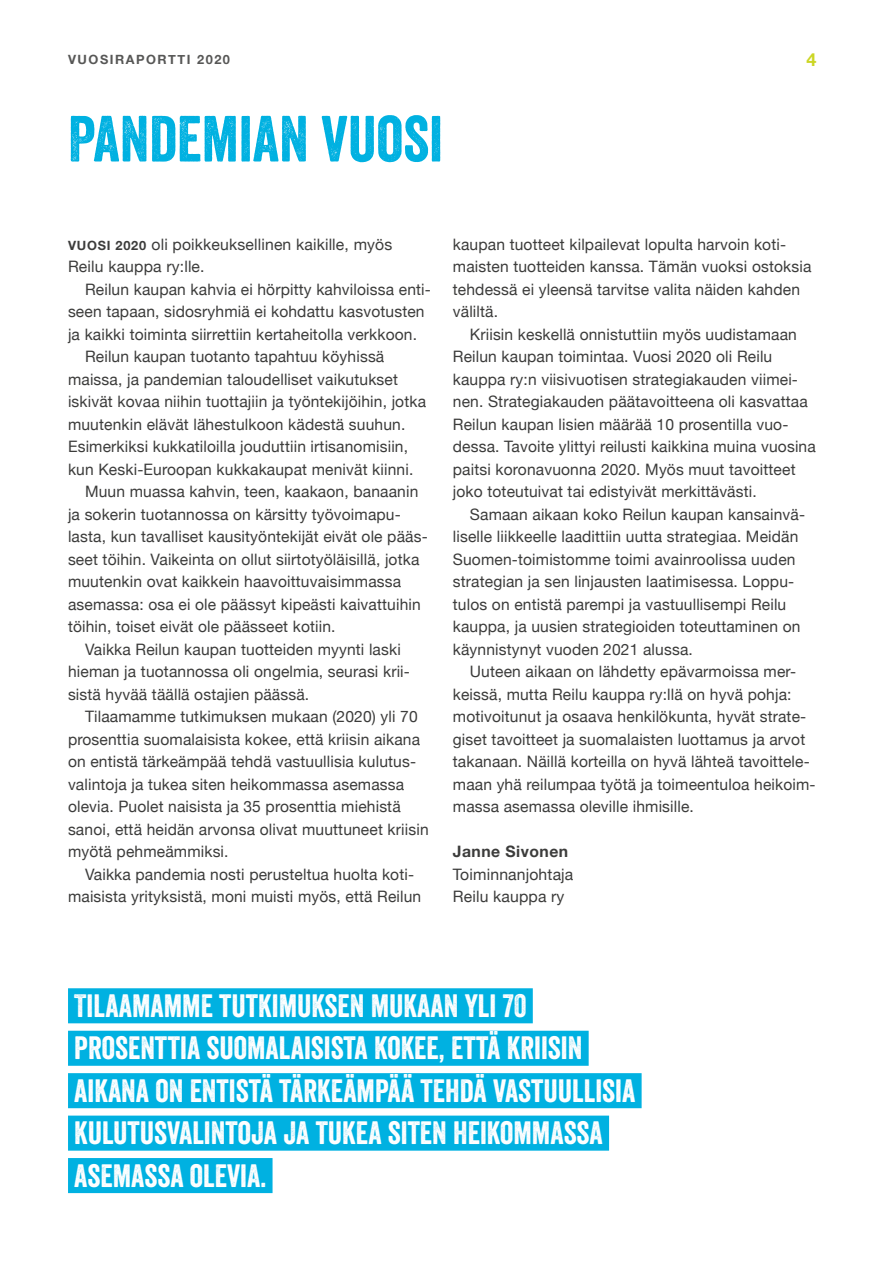
<style>
.page{position:relative;width:893px;height:1263px;background:#fff}
.page>*{position:absolute;margin:0;border:0;box-sizing:border-box;transform-origin:0 0}
.otsikot_taustalla{font:63px "Veneer";color:#00b1e1}
.nostotyyli{font:31.35px/42.5px "Veneer";color:#fff}
.t1{font:700 18px "Helvetica Neue";color:#ccd625}
.leipis_sis{font:15.75px/22.5px "Helvetica Neue";letter-spacing:.01em;color:#3c3c3b}
.leipis{font:15.75px/22.5px "Helvetica Neue";letter-spacing:.01em;color:#3c3c3b}
.t2{font:700 12.75px "Helvetica Neue";letter-spacing:.12em;color:#575756}
.s1{font-weight:700;font-size:12.75px}
.s2{font-weight:700}
</style>
<div class="page">
<div style="left:68px;top:988px;width:465px;height:35px;background:#00b1e1"></div>
<div style="left:68px;top:1031px;width:521px;height:35px;background:#00b1e1"></div>
<div style="left:68px;top:1073px;width:574px;height:35px;background:#00b1e1"></div>
<div style="left:68px;top:1115px;width:541px;height:36px;background:#00b1e1"></div>
<div style="left:68px;top:1158px;width:205px;height:35px;background:#00b1e1"></div>
<hr style="left:892px;top:999px;width:1px;height:264px;background:#db3c8e">
<p class="t2" style="left:68px;top:49px;width:164px">VUOSIRAPORTTI 2020</p>
<p class="t1" style="left:806px;top:45px;width:12px">4</p>
<p class="otsikot_taustalla" style="left:68px;top:100px;width:376px">PANDEMIAN VUOSI</p>
<p class="leipis" style="left:68px;top:234px;width:326px"><span class="s1">VUOSI 2020</span> oli poikkeuksellinen kaikille, myös<br>Reilu kauppa ry:lle.</p>
<p class="leipis_sis" style="left:68px;top:279px;width:364px;text-indent:17px">Reilun kaupan kahvia ei hörpitty kahviloissa enti&shy;seen tapaan, sidosryhmiä ei kohdattu kasvotusten ja kaikki toiminta siirrettiin kertaheitolla verkkoon.</p>
<p class="leipis_sis" style="left:68px;top:346px;width:360px;text-indent:17px">Reilun kaupan tuotanto tapahtuu köyhissä maissa, ja pandemian taloudelliset vaikutukset iskivät kovaa niihin tuottajiin ja työntekijöihin, jotka muutenkin elävät lähestulkoon kädestä suuhun.<br>Esimerkiksi kukkatiloilla jouduttiin irtisanomisiin, kun Keski-Euroopan kukkakaupat menivät kiinni.</p>
<p class="leipis_sis" style="left:68px;top:481px;width:361px;text-indent:17px">Muun muassa kahvin, teen, kaakaon, banaanin ja sokerin tuotannossa on kärsitty työvoimapu&shy;lasta, kun tavalliset kausityöntekijät eivät ole pääs&shy;seet töihin. Vaikeinta on ollut siirtotyöläisillä, jotka muutenkin ovat kaikkein haavoittuvaisimmassa asemassa: osa ei ole päässyt kipeästi kaivattuihin töihin, toiset eivät ole päässeet kotiin.</p>
<p class="leipis_sis" style="left:68px;top:639px;width:343px;text-indent:17px">Vaikka Reilun kaupan tuotteiden myynti laski hieman ja tuotannossa oli ongelmia, seurasi krii&shy;sistä hyvää täällä ostajien päässä.</p>
<p class="leipis_sis" style="left:68px;top:706px;width:362px;text-indent:17px">Tilaamamme tutkimuksen mukaan (2020) yli 70 prosenttia suomalaisista kokee, että kriisin aikana on entistä tärkeämpää tehdä vastuullisia kulutus&shy;valintoja ja tukea siten heikommassa asemassa olevia. Puolet naisista ja 35 prosenttia miehistä sanoi, että heidän arvonsa olivat muuttuneet kriisin myötä pehmeämmiksi.</p>
<p class="leipis_sis" style="left:68px;top:864px;width:355px;text-indent:17px">Vaikka pandemia nosti perusteltua huolta koti&shy;maisista yrityksistä, moni muisti myös, että Reilun</p>
<p class="leipis_sis" style="left:453px;top:234px;width:360px">kaupan tuotteet kilpailevat lopulta harvoin koti&shy;maisten tuotteiden kanssa. Tämän vuoksi ostoksia tehdessä ei yleensä tarvitse valita näiden kahden väliltä.</p>
<p class="leipis_sis" style="left:453px;top:324px;width:364px;text-indent:17px">Kriisin keskellä onnistuttiin myös uudistamaan Reilun kaupan toimintaa. Vuosi 2020 oli Reilu kauppa ry:n viisivuotisen strategiakauden viimei&shy;nen. Strategiakauden päätavoitteena oli kasvattaa Reilun kaupan lisien määrää 10 prosentilla vuo&shy;dessa. Tavoite ylittyi reilusti kaikkina muina vuosina paitsi koronavuonna 2020. Myös muut tavoitteet joko toteutuivat tai edistyivät merkittävästi.</p>
<p class="leipis_sis" style="left:453px;top:504px;width:354px;text-indent:17px">Samaan aikaan koko Reilun kaupan kansainvä&shy;liselle liikkeelle laadittiin uutta strategiaa. Meidän Suomen-toimistomme toimi avainroolissa uuden strategian ja sen linjausten laatimisessa. Loppu&shy;tulos on entistä parempi ja vastuullisempi Reilu kauppa, ja uusien strategioiden toteuttaminen on käynnistynyt vuoden 2021 alussa.</p>
<p class="leipis_sis" style="left:453px;top:661px;width:364px;text-indent:17px">Uuteen aikaan on lähdetty epävarmoissa mer&shy;keissä, mutta Reilu kauppa ry:llä on hyvä pohja: motivoitunut ja osaava henkilökunta, hyvät strate&shy;giset tavoitteet ja suomalaisten luottamus ja arvot takanaan. Näillä korteilla on hyvä lähteä tavoittele&shy;maan yhä reilumpaa työtä ja toimeentuloa heikoim&shy;massa asemassa oleville ihmisille.</p>
<p class="leipis" style="left:453px;top:841px;width:122px"><span class="s2">Janne Sivonen<br></span>Toiminnanjohtaja<br>Reilu kauppa ry</p>
<p class="nostotyyli" style="left:74px;top:984px;width:562px">TILAAMAMME TUTKIMUKSEN MUKAAN YLI 70<br>PROSENTTIA SUOMALAISISTA KOKEE, ETTÄ KRIISIN AIKANA ON ENTISTÄ TÄRKEÄMPÄÄ TEHDÄ VASTUULLISIA KULUTUSVALINTOJA JA TUKEA SITEN HEIKOMMASSA ASEMASSA OLEVIA.</p>
</div>
